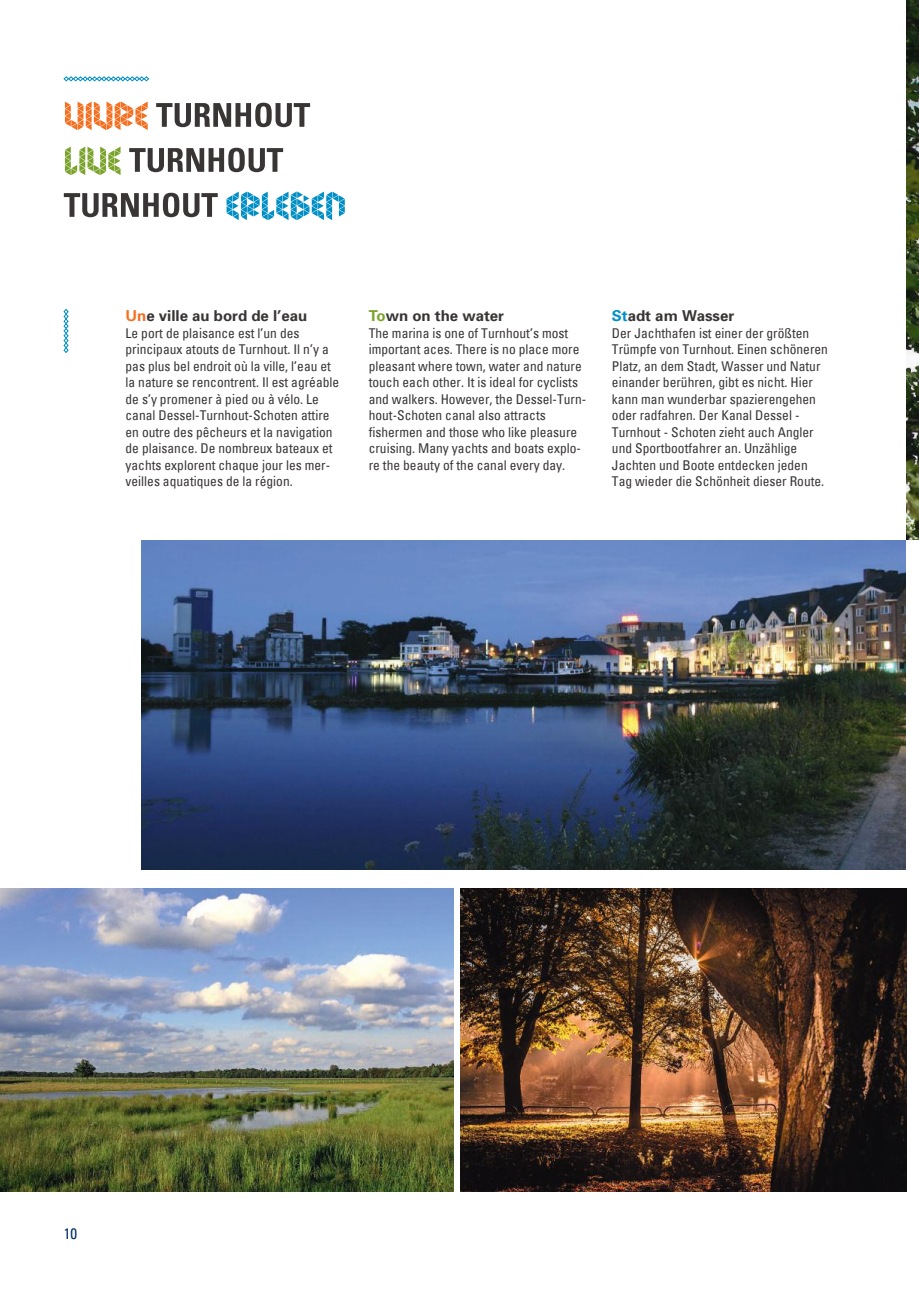
<style>
.page{position:relative;width:919px;height:1289px;background:#fff}
.page>*{position:absolute;margin:0;border:0;box-sizing:border-box;transform-origin:0 0}
.t1{font:700 15px "Univers";color:#393535}
.t2{font:condensed 15px "Univers";color:#002d63}
.t3{font:condensed 13.5px/16.5px "Univers";color:#393535}
.s1{color:#f46f1f}
.s2{color:#7aa32b}
.s3{color:#008fc5}
</style>
<div class="page">
<img style="left:906px;top:0;width:12px;height:540px">
<img style="left:0;top:888px;width:454px;height:303px">
<img style="left:141px;top:540px;width:765px;height:329px">
<svg style="left:64px;top:76px;width:85px;height:5px"></svg>
<svg style="left:226px;top:191px;width:119px;height:29px"></svg>
<svg style="left:64px;top:193px;width:154px;height:24px"></svg>
<svg style="left:129px;top:148px;width:154px;height:24px"></svg>
<svg style="left:65px;top:146px;width:55px;height:29px"></svg>
<svg style="left:156px;top:103px;width:154px;height:24px"></svg>
<svg style="left:65px;top:101px;width:83px;height:29px"></svg>
<img style="left:460px;top:888px;width:446px;height:303px">
<svg style="left:64px;top:309px;width:5px;height:44px"></svg>
<p class="t1" style="left:125px;top:307px;width:183px"><span class="s1">Un</span>e ville au bord de l’eau</p>
<p class="t3" style="left:125px;top:324px;width:215px">Le port de plaisance est l’un des principaux atouts de Turnhout. Il n’y a pas plus bel endroit où la ville, l’eau et la nature se rencontrent. Il est agréable de s’y promener à pied ou à vélo. Le canal Dessel-Turnhout-Schoten attire en outre des pêcheurs et la navigation de plaisance. De nombreux bateaux et yachts explorent chaque jour les mer&shy;veilles aquatiques de la région.</p>
<p class="t1" style="left:368px;top:307px;width:137px"><span class="s2">To</span>wn on the water</p>
<p class="t3" style="left:368px;top:324px;width:219px">The marina is one of Turnhout’s most important aces. There is no place more pleasant where town, water and nature touch each other. It is ideal for cyclists and walkers. However, the Dessel-Turn&shy;hout-Schoten canal also attracts fishermen and those who like pleasure cruising. Many yachts and boats explo&shy;re the beauty of the canal every day.</p>
<p class="t1" style="left:612px;top:307px;width:124px"><span class="s3">St</span>adt am Wasser</p>
<p class="t3" style="left:612px;top:324px;width:217px">Der Jachthafen ist einer der größten Trümpfe von Turnhout. Einen schöneren Platz, an dem Stadt, Wasser und Natur einander berühren, gibt es nicht. Hier kann man wunderbar spazierengehen oder radfahren. Der Kanal Dessel - Turnhout - Schoten zieht auch Angler und Sportbootfahrer an. Unzählige Jachten und Boote entdecken jeden Tag wieder die Schönheit dieser Route.</p>
<p class="t2" style="left:64px;top:1223px;width:15px">10</p>
</div>
